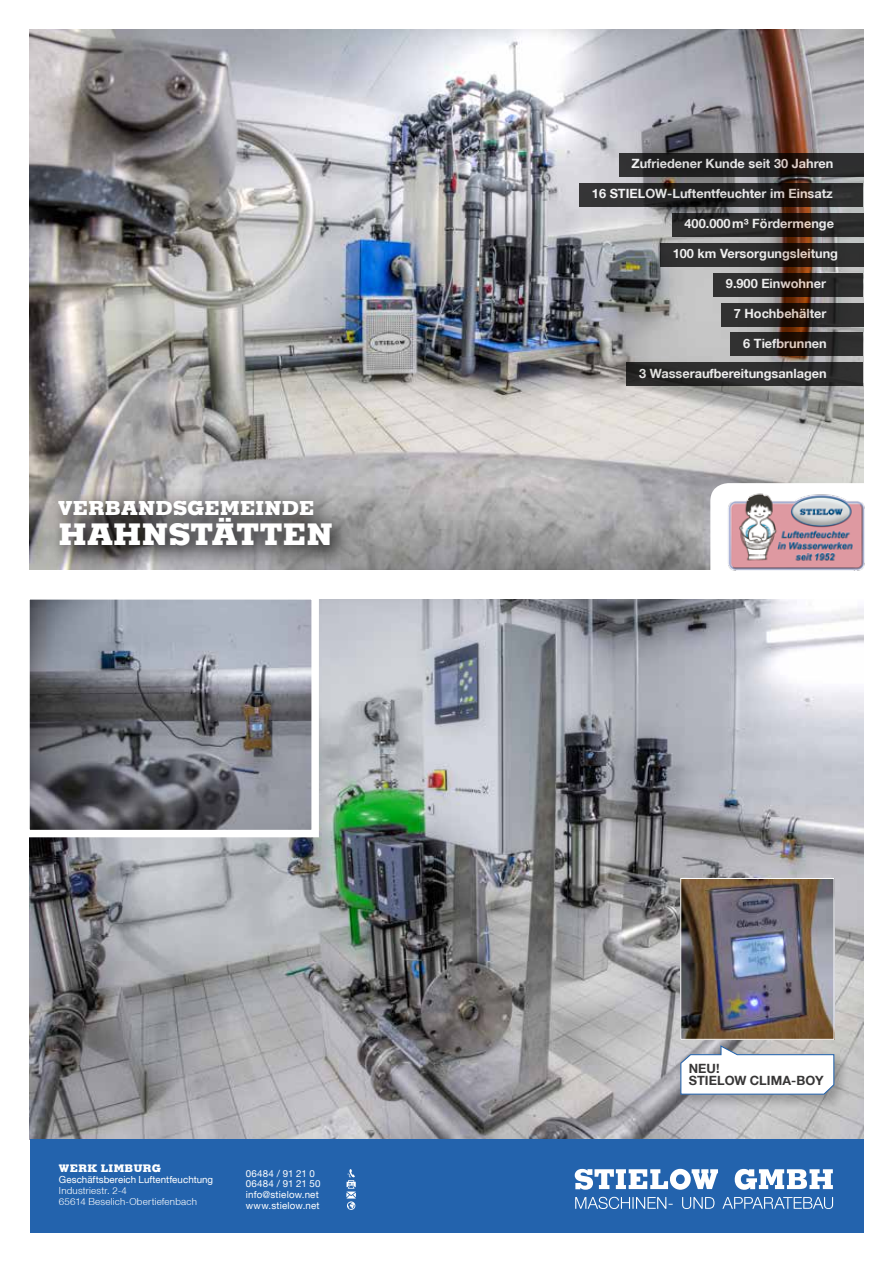
<style>
.page{position:relative;width:893px;height:1263px;background:#fff}
.page>*{position:absolute;margin:0;border:0;box-sizing:border-box;transform-origin:0 0}
.t1{font:800 30px "Memphis";letter-spacing:-.005em;color:#fff}
.t2{font:800 19.5px "Memphis";letter-spacing:.005em;color:#fff}
.t3{font:700 12.75px "Helvetica Neue LT";color:#fff}
.t4{font:700 12.75px/12.5px "Helvetica Neue LT";letter-spacing:.005em;color:#373636}
.t5{font:800 10.5px "Memphis";letter-spacing:.025em;color:#fff}
.t6{font:9.75px/10.8px "Helvetica Neue LT";letter-spacing:.01em;color:#fff}
.t7{font:300 9.75px/10.8px "Helvetica Neue LT";letter-spacing:.025em;color:#fff}
</style>
<div class="page">
<img style="left:30px;top:30px;width:833px;height:539px">
<img style="left:30px;top:599px;width:833px;height:541px">
<div style="left:30px;top:1140px;width:833px;height:93px;background:#2363ad"></div>
<svg style="left:575px;top:1197px;width:258px;height:12px"></svg>
<svg style="left:575px;top:1169px;width:258px;height:21px"></svg>
<svg style="left:672px;top:213px;width:191px;height:23px;background:#272524"></svg>
<svg style="left:713px;top:273px;width:150px;height:23px;background:#292624"></svg>
<svg style="left:660px;top:243px;width:203px;height:23px;background:#2b2928"></svg>
<svg style="left:731px;top:333px;width:132px;height:23px;background:#282522"></svg>
<div style="left:627px;top:363px;width:236px;height:23px;background:linear-gradient(to right,#262624,#2f3030)"></div>
<svg style="left:721px;top:303px;width:142px;height:23px;background:#292624"></svg>
<svg style="left:579px;top:183px;width:284px;height:24px;background:#262424"></svg>
<svg style="left:619px;top:153px;width:244px;height:24px;background:#242222"></svg>
<svg style="left:48px;top:488px;width:308px;height:81px;background:#7e7d7d"></svg>
<div style="left:677px;top:1043px;width:173px;height:68px;background:#000;opacity:.25"></div>
<svg style="left:680px;top:1044px;width:155px;height:51px"></svg>
<img style="left:682px;top:880px;width:150px;height:158px">
<div style="left:680px;top:878px;width:154px;height:162px;border:1px solid #fff"></div>
<svg style="left:346px;top:1169px;width:10px;height:41px"></svg>
<svg style="left:710px;top:483px;width:153px;height:87px"></svg>
<img style="left:722px;top:489px;width:143px;height:82px">
<svg style="left:29px;top:599px;width:294px;height:242px;background:#84868e"></svg>
<h2 class="t2" style="left:58px;top:495px;width:258px">VERBANDSGEMEINDE</h2>
<h1 class="t1" style="left:59px;top:515px;width:276px">HAHNSTÄTTEN</h1>
<p class="t5" style="left:59px;top:1161px;width:104px">WERK LIMBURG</p>
<p class="t6" style="left:59px;top:1174px;width:156px">Geschäftsbereich Luftentfeuchtung</p>
<p class="t7" style="left:59px;top:1184px;width:139px">Industriestr. 2-4<br>65614 Beselich-Obertiefenbach</p>
<p class="t6" style="left:246px;top:1168px;width:76px">06484 / 91 21 0<br>06484 / 91 21 50 info@stielow.net www.stielow.net</p>
<p class="t3" style="left:631px;top:156px;width:203px">Zufriedener Kunde seit 30 Jahren</p>
<p class="t3" style="left:592px;top:186px;width:242px">16 STIELOW-Luftentfeuchter im Einsatz</p>
<p class="t3" style="left:684px;top:216px;width:151px">400.000m³ Fördermenge</p>
<p class="t3" style="left:673px;top:246px;width:167px">100 km Versorgungsleitung</p>
<p class="t3" style="left:726px;top:276px;width:102px">9.900 Einwohner</p>
<p class="t3" style="left:734px;top:305px;width:94px">7 Hochbehälter</p>
<p class="t3" style="left:743px;top:335px;width:85px">6 Tiefbrunnen</p>
<p class="t3" style="left:639px;top:365px;width:189px">3 Wasseraufbereitungsanlagen</p>
<p class="t4" style="left:689px;top:1061px;width:136px">NEU!<br>STIELOW CLIMA-BOY</p>
</div>
